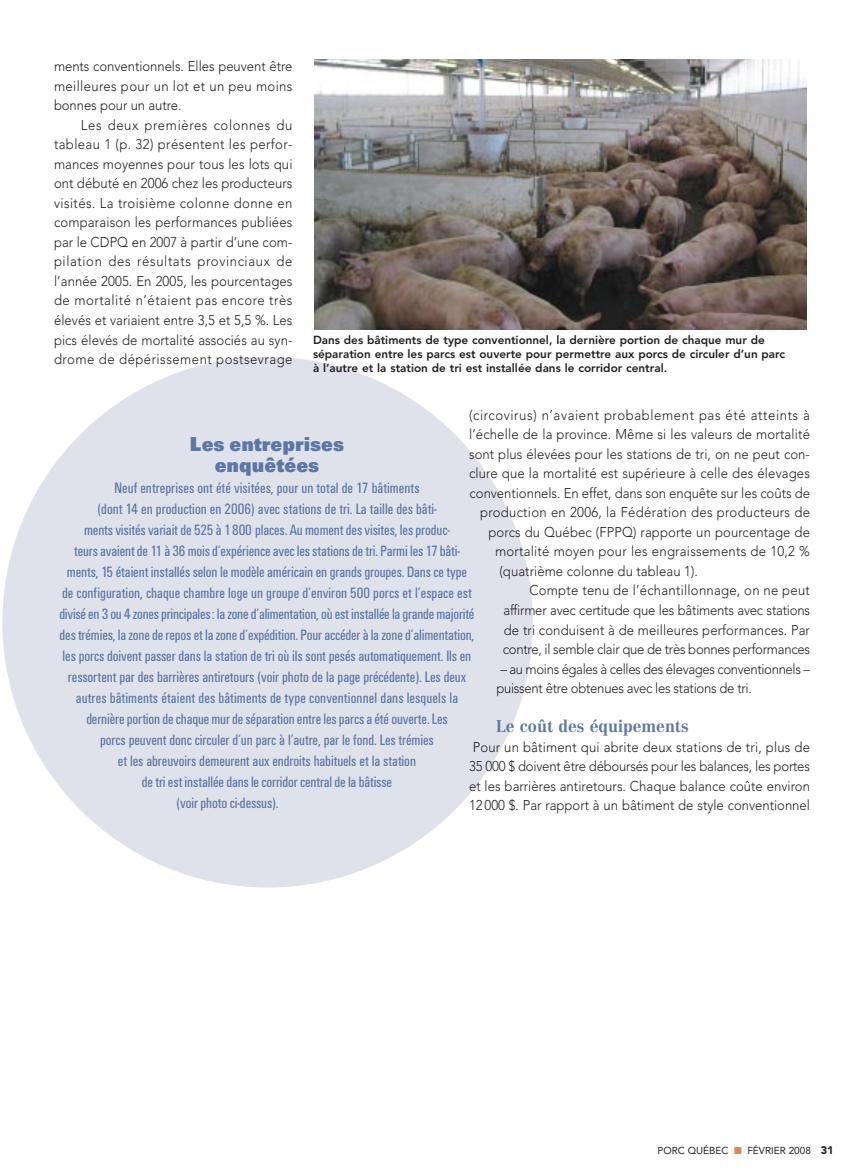
<style>
.page{position:relative;width:864px;height:1175px;background:#fff}
.page>*{position:absolute;margin:0;border:0;box-sizing:border-box;transform-origin:0 0}
.t1{font:800 20.85px/20.9px "Unitus T";color:#5d77a3;text-align:center;scale:.95 1}
.t2{font:700 16.65px "Centennial";color:#5d77a3;scale:.95 1}
.t3{font:condensed 15.6px "Unitus T";letter-spacing:-.01em;color:#5d77a3;scale:.95 1}
.t4{font:300 14.1px/19.5px "Avenir";letter-spacing:.005em;color:#231f20;text-align:justify;scale:.93 1}
.t5{font:300 14.1px "Avenir";letter-spacing:-.02em;color:#231f20;scale:.93 1}
.t6{font:300 14.1px/19.5px "Avenir";letter-spacing:-.025em;color:#231f20;scale:.93 1}
.t7{font:300 14.1px "Avenir";letter-spacing:.045em;color:#231f20;scale:.93 1}
.t8{font:800 11.7px/14.2px "Avenir";color:#231f20}
.t9{font:10.05px "Avenir";color:#231f20}
.s1{color:#df8752}
.s2{font-weight:900;font-size:10.95px}
</style>
<div class="page">
<div style="left:2px;top:357px;width:531px;height:530px;background:#e0e2eb;border-radius:50%"></div>
<img style="left:314px;top:60px;width:492px;height:270px">
<p class="t4" style="left:54px;top:58px;width:258px">ments conventionnels. Elles peuvent être meilleures pour un lot et un peu moins bonnes pour un autre.</p>
<p class="t4" style="left:54px;top:116px;width:258px;text-indent:27px">Les deux premières colonnes du tableau 1 (p. 32) présentent les perfor&shy;mances moyennes pour tous les lots qui ont débuté en 2006 chez les producteurs visités. La troisième colonne donne en comparaison les performances publiées par le CDPQ en 2007 à partir d’une com&shy;pilation des résultats provinciaux de l’année 2005. En 2005, les pourcentages de mortalité n’étaient pas encore très élevés et variaient entre 3,5 et 5,5 %. Les pics élevés de mortalité associés au syn&shy;drome de dépérissement postsevrage</p>
<p class="t8" style="left:313px;top:334px;width:474px">Dans des bâtiments de type conventionnel, la dernière portion de chaque mur de séparation entre les parcs est ouverte pour permettre aux porcs de circuler d’un parc à l’autre et la station de tri est installée dans le corridor central.</p>
<p class="t7" style="left:469px;top:409px;width:368px">(circovirus) n’avaient probablement pas été atteints à</p>
<p class="t4" style="left:469px;top:426px;width:368px">l’échelle de la province. Même si les valeurs de mortalité</p>
<p class="t4" style="left:469px;top:445px;width:368px">sont plus élevées pour les stations de tri, on ne peut con-</p>
<p class="t4" style="left:469px;top:465px;width:368px">clure que la mortalité est supérieure à celle des élevages</p>
<p class="t4" style="left:470px;top:484px;width:367px">conventionnels. En effet, dans son enquête sur les coûts de</p>
<p class="t4" style="left:480px;top:504px;width:356px">production en 2006, la Fédération des producteurs de</p>
<p class="t4" style="left:489px;top:523px;width:347px">porcs du Québec (FPPQ) rapporte un pourcentage de</p>
<p class="t4" style="left:495px;top:543px;width:340px">mortalité moyen pour les engraissements de 10,2 %</p>
<p class="t4" style="left:500px;top:562px;width:215px">(quatrième colonne du tableau 1).</p>
<p class="t4" style="left:529px;top:582px;width:303px">Compte tenu de l’échantillonnage, on ne peut</p>
<p class="t5" style="left:504px;top:604px;width:331px">affirmer avec certitude que les bâtiments avec stations</p>
<p class="t4" style="left:504px;top:621px;width:331px">de tri conduisent à de meilleures performances. Par</p>
<p class="t5" style="left:503px;top:643px;width:332px">contre, il semble clair que de très bonnes performances</p>
<p class="t6" style="left:496px;top:660px;width:339px">– au moins égales à celles des élevages conventionnels – puissent être obtenues avec les stations de tri.</p>
<p class="t2" style="left:496px;top:719px;width:204px">Le coût des équipements</p>
<p class="t4" style="left:469px;top:738px;width:368px">Pour un bâtiment qui abrite deux stations de tri, plus de 35 000 $ doivent être déboursés pour les balances, les portes et les barrières antiretours. Chaque balance coûte environ 12 000 $. Par rapport à un bâtiment de style conventionnel</p>
<h1 class="t1" style="left:190px;top:435px;width:164px">Les entreprises enquêtées</h1>
<p class="t3" style="left:114px;top:481px;width:323px">Neuf entreprises ont été visitées, pour un total de 17 bâtiments</p>
<p class="t3" style="left:97px;top:502px;width:359px">(dont 14 en production en 2006) avec stations de tri. La taille des bâti-</p>
<p class="t3" style="left:84px;top:523px;width:387px">ments visités variait de 525 à 1 800 places. Au moment des visites, les produc-</p>
<p class="t3" style="left:74px;top:544px;width:408px">teurs avaient de 11 à 36 mois d’expérience avec les stations de tri. Parmi les 17 bâti-</p>
<p class="t3" style="left:67px;top:565px;width:423px">ments, 15 étaient installés selon le modèle américain en grands groupes. Dans ce type</p>
<p class="t3" style="left:62px;top:586px;width:433px">de configuration, chaque chambre loge un groupe d’environ 500 porcs et l’espace est</p>
<p class="t3" style="left:59px;top:607px;width:439px">divisé en 3 ou 4 zones principales: la zone d’alimentation, où est installée la grande majorité</p>
<p class="t3" style="left:60px;top:628px;width:438px">des trémies, la zone de repos et la zone d’expédition. Pour accéder à la zone d’alimentation,</p>
<p class="t3" style="left:63px;top:649px;width:432px">les porcs doivent passer dans la station de tri où ils sont pesés automatiquement. Ils en</p>
<p class="t3" style="left:68px;top:670px;width:421px">ressortent par des barrières antiretours (voir photo de la page précédente). Les deux</p>
<p class="t3" style="left:76px;top:691px;width:404px">autres bâtiments étaient des bâtiments de type conventionnel dans lesquels la</p>
<p class="t3" style="left:86px;top:712px;width:382px">dernière portion de chaque mur de séparation entre les parcs a été ouverte. Les</p>
<p class="t3" style="left:100px;top:733px;width:353px">porcs peuvent donc circuler d’un parc à l’autre, par le fond. Les trémies</p>
<p class="t3" style="left:118px;top:754px;width:315px">et les abreuvoirs demeurent aux endroits habituels et la station</p>
<p class="t3" style="left:142px;top:775px;width:265px">de tri est installée dans le corridor central de la bâtisse</p>
<p class="t3" style="left:176px;top:796px;width:109px">(voir photo ci-dessus).</p>
<p class="t9" style="left:657px;top:1146px;width:178px">PORC QUÉBEC <span class="s1">■</span> FÉVRIER 2008 <span class="s2">31</span></p>
</div>
